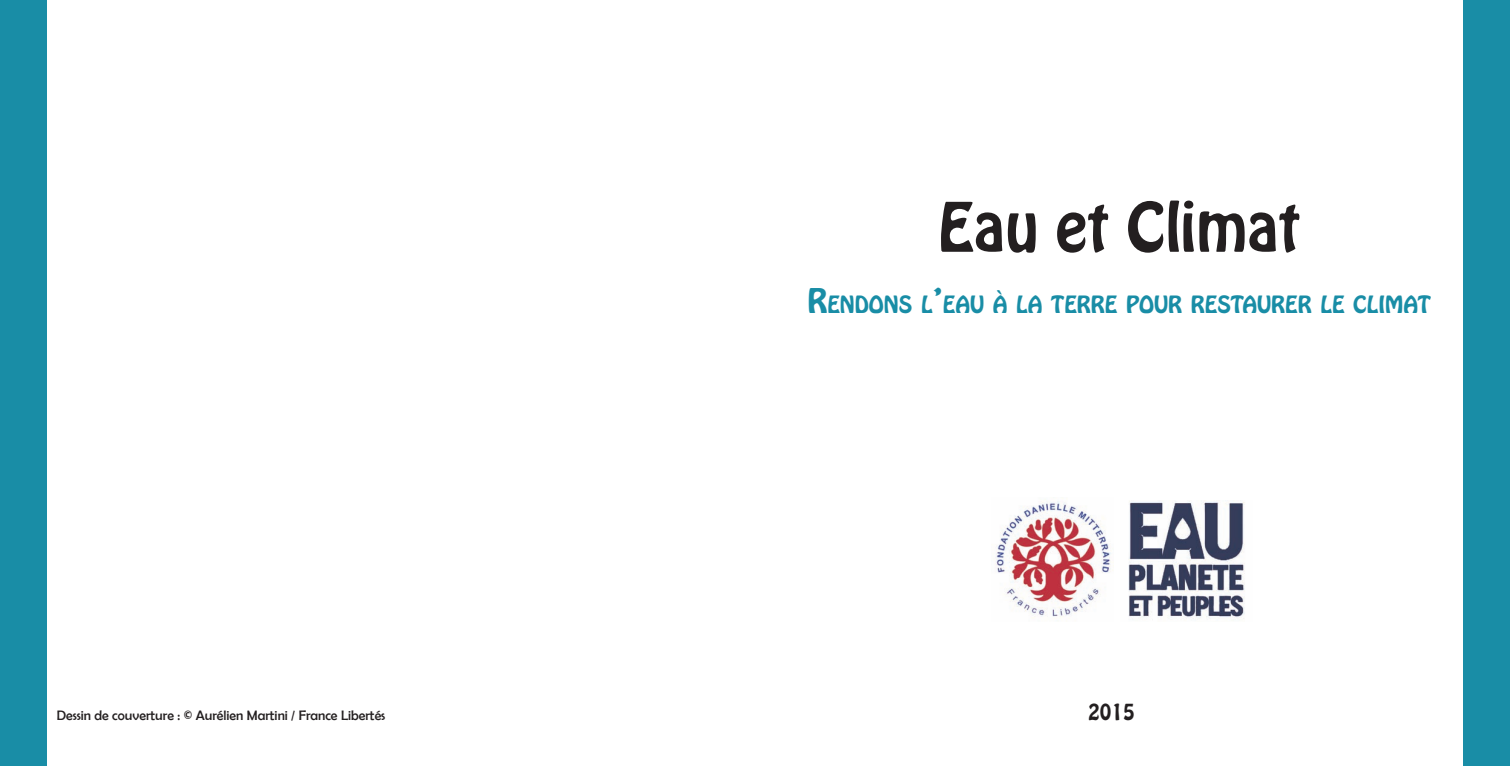
<style>
.page{position:relative;width:1510px;height:766px;background:#fff}
.page>*{position:absolute;margin:0;border:0;box-sizing:border-box;transform-origin:0 0}
.t1{font:60px "Hobo Std";color:#231f20}
.t2{font:21px "Hobo Std";color:#198da6}
.t3{font:20px "Hobo Std";color:#231f20}
.t4{font:13.75px "Berlin Sans FB";color:#231f20}
.s1{font-size:30px}
</style>
<div class="page">
<img style="left:995px;top:501px;width:118px;height:117px">
<img style="left:1128px;top:500px;width:117px;height:119px">
<div style="left:1463px;top:0;width:46px;height:765px;background:#198da6"></div>
<div style="left:0;top:0;width:46px;height:765px;background:#198da6"></div>
<h1 class="t1" style="left:938px;top:186px;width:364px">Eau et Climat</h1>
<h2 class="t2" style="left:807px;top:289px;width:625px"><span class="s1">R</span>ENDONS L<span class="s1">’</span>EAU À LA TERRE POUR RESTAURER LE CLIMAT</h2>
<p class="t4" style="left:57px;top:707px;width:330px">Dessin de couverture : © Aurélien Martini / France Libertés</p>
<h3 class="t3" style="left:1088px;top:697px;width:48px">2015</h3>
</div>
